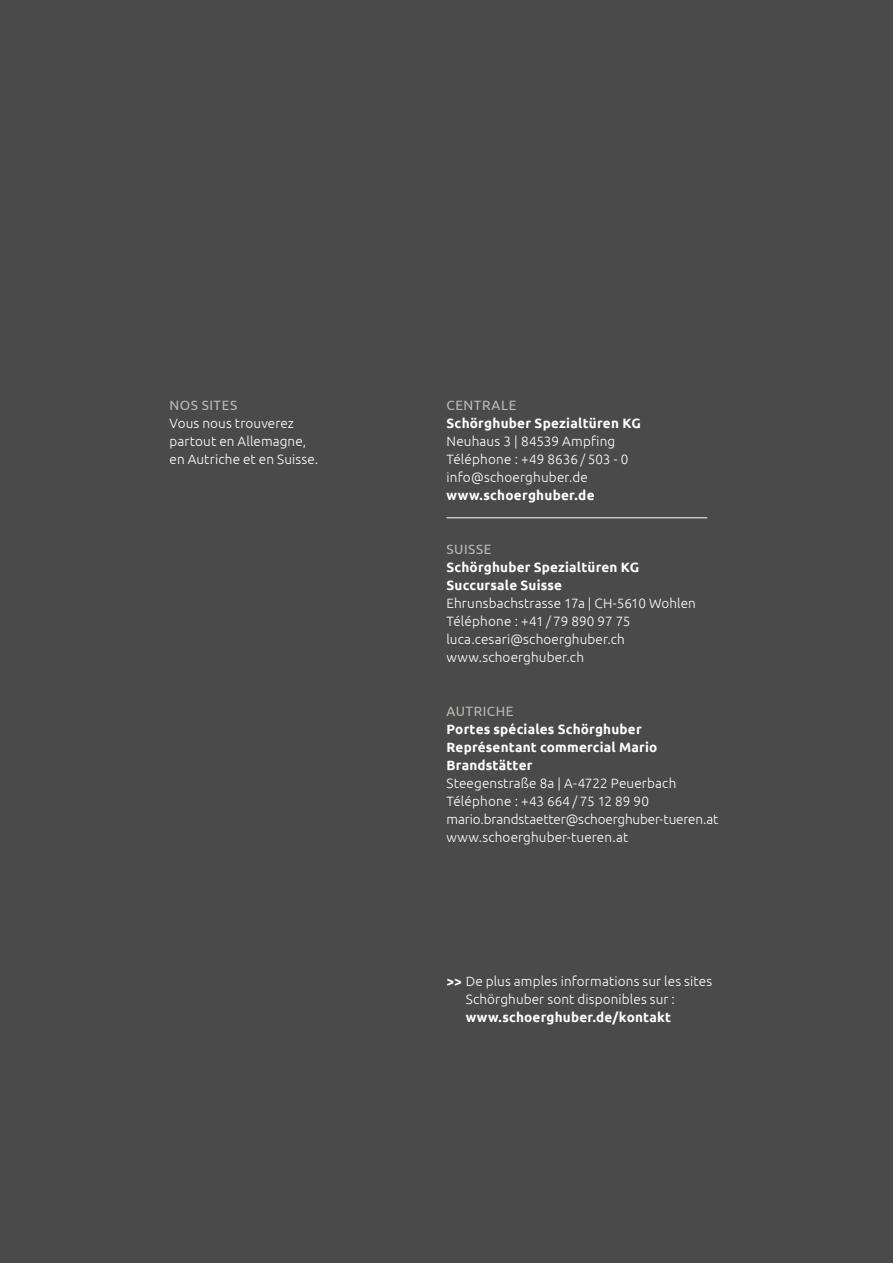
<style>
.page{position:relative;width:893px;height:1263px;background:#4b4a4b}
.page>*{position:absolute;margin:0;border:0;box-sizing:border-box;transform-origin:0 0}
.t1{font:300 13.5px/18px "Ubuntu";letter-spacing:.01em;color:#fff}
.t2{font:700 13.5px/18px "Ubuntu";letter-spacing:.015em;color:#fff}
.t3{font:13.5px "Ubuntu";letter-spacing:.04em;color:#bdbbb5}
.s1{font-weight:500}
</style>
<div class="page">
<hr style="left:446px;top:517px;width:261px;height:1px;background:#fff">
<p class="t3" style="left:170px;top:397px;width:69px">NOS SITES</p>
<p class="t1" style="left:170px;top:414px;width:150px">Vous nous trouverez partout en Allemagne, en Autriche et en Suisse.</p>
<p class="t3" style="left:446px;top:397px;width:71px">CENTRALE</p>
<p class="t2" style="left:446px;top:414px;width:196px">Schörghuber Spezialtüren KG</p>
<p class="t1" style="left:446px;top:432px;width:183px">Neuhaus 3 | 84539 Ampfing<br>Téléphone : +49 8636 / 503 - 0 info@schoerghuber.de</p>
<p class="t2" style="left:446px;top:486px;width:150px">www.schoerghuber.de</p>
<p class="t3" style="left:446px;top:541px;width:47px">SUISSE</p>
<p class="t2" style="left:446px;top:558px;width:194px">Schörghuber Spezialtüren KG<br>Succursale Suisse</p>
<p class="t1" style="left:446px;top:594px;width:251px">Ehrunsbachstrasse 17a | CH-5610 Wohlen<br>Téléphone : +41 / 79 890 97 75 luca.cesari@schoerghuber.ch www.schoerghuber.ch</p>
<p class="t3" style="left:446px;top:703px;width:69px">AUTRICHE</p>
<p class="t2" style="left:446px;top:720px;width:212px">Portes spéciales Schörghuber<br>Représentant commercial Mario<br>Brandstätter</p>
<p class="t1" style="left:446px;top:774px;width:273px">Steegenstraße 8a | A-4722 Peuerbach Téléphone : +43 664 / 75 12 89 90 mario.brandstaetter@schoerghuber-tueren.at www.schoerghuber-tueren.at</p>
<p class="t1" style="left:466px;top:972px;width:248px;text-indent:-19px"><span class="s1">&gt;&gt;</span> De plus amples informations sur les sites<br>Schörghuber sont disponibles sur :</p>
<p class="t2" style="left:466px;top:1008px;width:207px">www.schoerghuber.de/kontakt</p>
</div>
